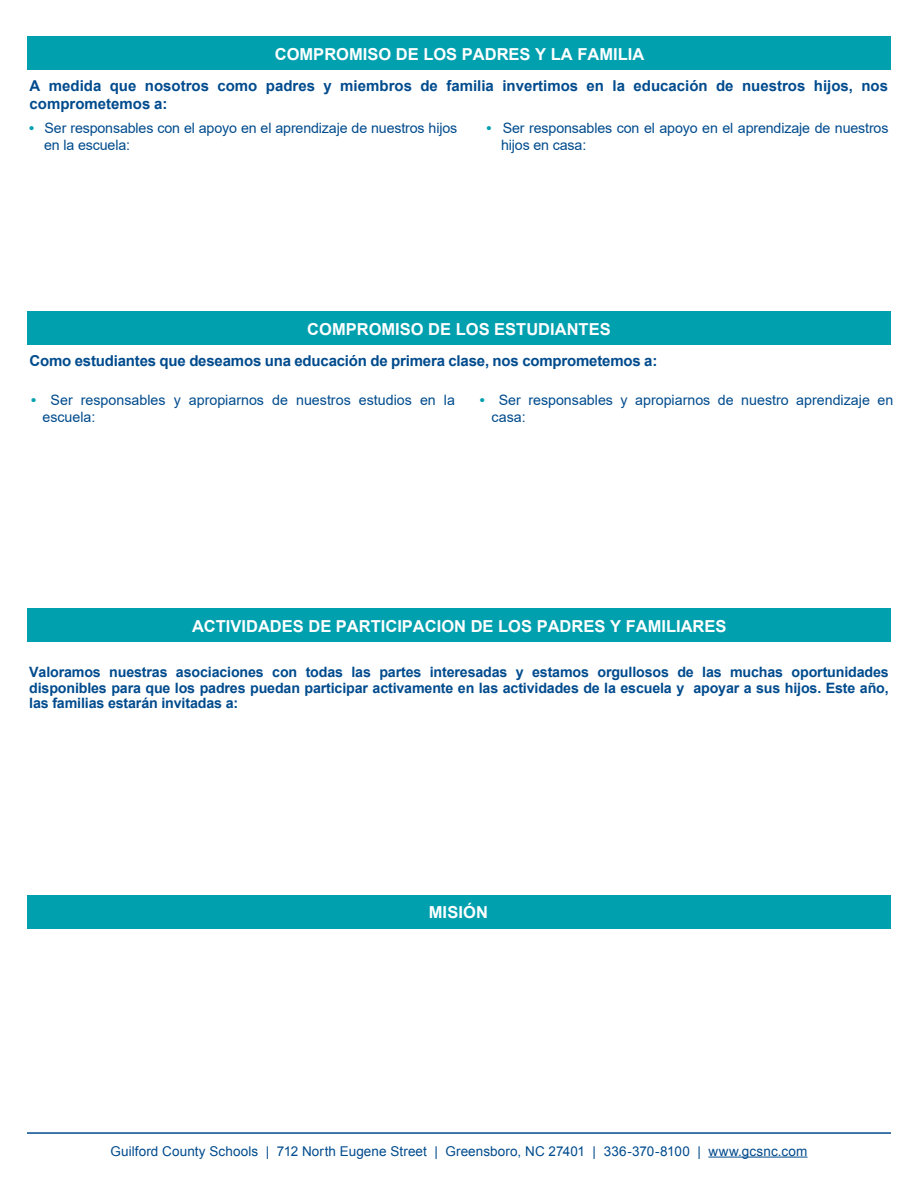
<style>
.page{position:relative;width:918px;height:1188px;background:#fff}
.page>*{position:absolute;margin:0;border:0;box-sizing:border-box;transform-origin:0 0}
.Subheader_Bar{font:700 16.5px "Arial";color:#fff}
.Subheader_1{font:700 15px/18px "Arial";color:#004b8d}
.t1{font:14.25px/17.1px "Arial";letter-spacing:-.01em;color:#004b8d}
.Subheader_1-2{font:700 14.25px/15.8px "Arial";letter-spacing:-.01em;color:#004b8d;text-align:justify}
.Main_Paragraph{font:13.5px "Arial";letter-spacing:.01em;color:#004b8d}
.s1{font-weight:700;color:#00a0af}
.s2{font-style:inherit}
</style>
<div class="page">
<div style="left:27px;top:37px;width:864px;height:33px;background:#00a0af"></div>
<div style="left:27px;top:312px;width:864px;height:33px;background:#00a0af"></div>
<div style="left:27px;top:609px;width:864px;height:33px;background:#00a0af"></div>
<div style="left:27px;top:896px;width:864px;height:33px;background:#00a0af"></div>
<hr style="left:708px;top:1157px;width:100px;height:1px;background:#004b8d">
<hr style="left:27px;top:1132px;width:864px;height:2px;background:#004b8d">
<p class="Subheader_Bar" style="left:275px;top:43px;width:371px">COMPROMISO DE LOS PADRES Y LA FAMILIA</p>
<p class="Subheader_1" style="left:30px;top:77px;width:860px">A medida que nosotros como padres y miembros de familia invertimos en la educación de nuestros hijos, nos comprometemos a:</p>
<p class="t1" style="left:44px;top:120px;width:415px;text-indent:-15px"><span class="s1">•</span> Ser responsables con el apoyo en el aprendizaje de nuestros hijos en la escuela:</p>
<p class="t1" style="left:501px;top:120px;width:389px;text-indent:-15px"><span class="s1">•</span> Ser responsables con el apoyo en el aprendizaje de nuestros hijos en <span class="s2">casa</span>:</p>
<p class="Subheader_Bar" style="left:307px;top:318px;width:305px">COMPROMISO DE LOS ESTUDIANTES</p>
<p class="Subheader_1" style="left:30px;top:352px;width:629px">Como estudiantes que deseamos una educación de primera clase, nos comprometemos a:</p>
<p class="t1" style="left:42px;top:391px;width:414px;text-indent:-11px"><span class="s1">•</span> Ser responsables y apropiarnos de nuestros estudios en la escuela:</p>
<p class="t1" style="left:492px;top:391px;width:403px;text-indent:-12px"><span class="s1">•</span> Ser responsables y apropiarnos de nuestro aprendizaje en casa:</p>
<p class="Subheader_Bar" style="left:192px;top:615px;width:536px">ACTIVIDADES DE PARTICIPACION DE LOS PADRES Y FAMILIARES</p>
<p class="Subheader_1-2" style="left:29px;top:664px;width:861px">Valoramos nuestras asociaciones con todas las partes interesadas y estamos orgullosos de las muchas oportunidades disponibles para que los padres puedan participar activamente en las actividades de la escuela y apoyar a sus hijos. Este año, las familias estarán invitadas a:</p>
<p class="Subheader_Bar" style="left:429px;top:902px;width:61px">MISIÓN</p>
<p class="Main_Paragraph" style="left:110px;top:1142px;width:699px">Guilford County Schools | 712 North Eugene Street | Greensboro, NC 27401 | 336-370-8100 | www.gcsnc.com</p>
</div>
